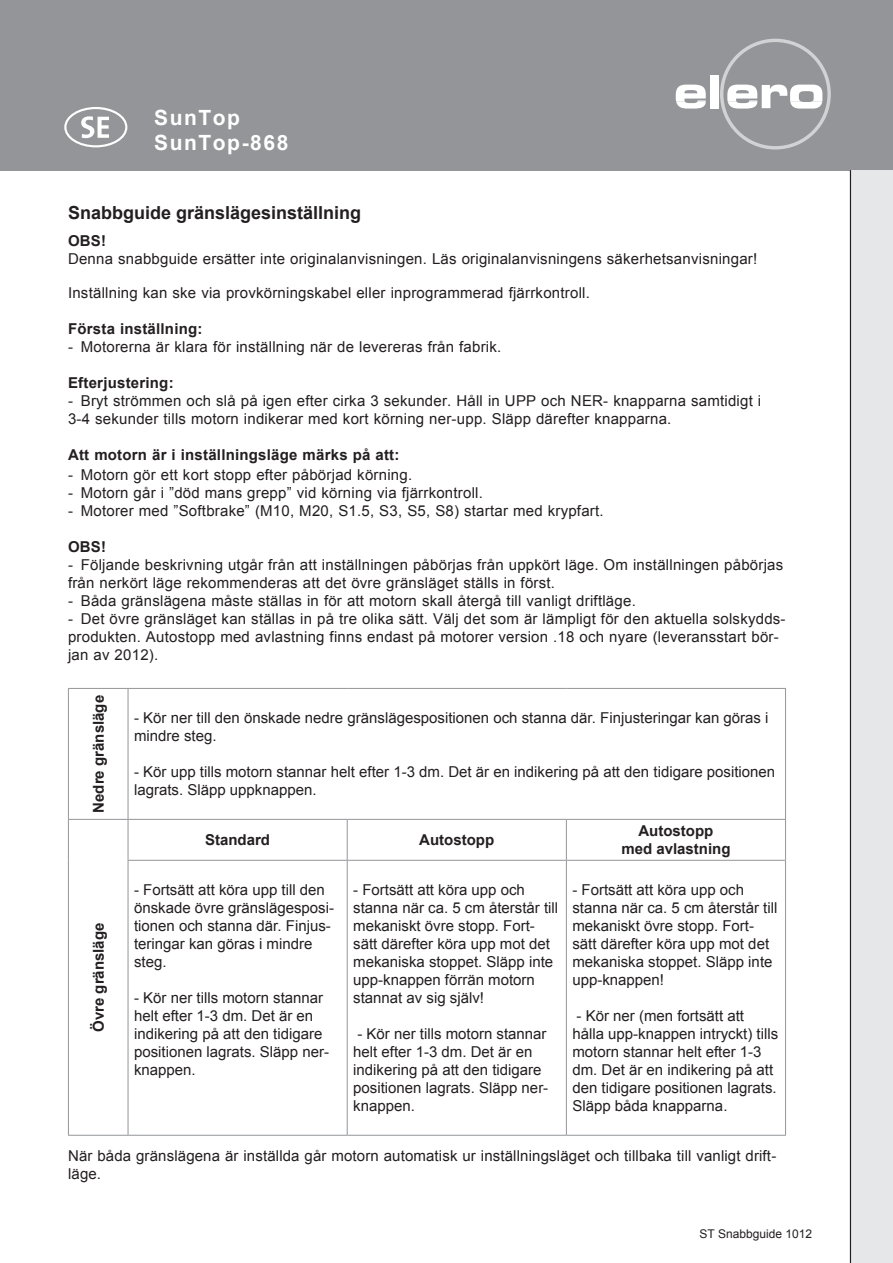
<style>
.page{position:relative;width:893px;height:1263px;background:#fff}
.page>*{position:absolute;margin:0;border:0;box-sizing:border-box;transform-origin:0 0}
.t1{font:700 21px "Arial";letter-spacing:.075em;color:#fff}
.t2{font:700 18px "Arial";color:#231f20}
.t3{font:15px/18px "Arial";letter-spacing:.01em;color:#231f20}
.t4{font:700 15px/18px "Arial";letter-spacing:.015em;color:#231f20;text-align:center}
.t5{font:12px "Arial";color:#231f20}
</style>
<div class="page">
<div style="left:0;top:0;width:893px;height:170px;background:#939598"></div>
<div style="left:850px;top:170px;width:43px;height:1093px;background:#e6e7e9"></div>
<svg style="left:676px;top:85px;width:30px;height:24px"></svg>
<div style="left:710px;top:75px;width:9px;height:33px;background:#fff"></div>
<svg style="left:727px;top:85px;width:95px;height:24px"></svg>
<div style="left:720px;top:39px;width:111px;height:111px;border:3px solid #d1d2d4;border-radius:50%"></div>
<hr style="left:68px;top:820px;width:1px;height:40px;background:#939598">
<hr style="left:128px;top:820px;width:1px;height:40px;background:#939598">
<hr style="left:347px;top:820px;width:1px;height:40px;background:#939598">
<hr style="left:566px;top:820px;width:1px;height:40px;background:#939598">
<hr style="left:785px;top:820px;width:1px;height:40px;background:#939598">
<hr style="left:68px;top:860px;width:1px;height:275px;background:#939598">
<hr style="left:128px;top:860px;width:219px;height:1px;background:#939598">
<hr style="left:128px;top:861px;width:1px;height:274px;background:#939598">
<hr style="left:347px;top:860px;width:219px;height:1px;background:#939598">
<hr style="left:347px;top:861px;width:1px;height:274px;background:#939598">
<hr style="left:566px;top:860px;width:220px;height:1px;background:#939598">
<hr style="left:566px;top:861px;width:1px;height:274px;background:#939598">
<hr style="left:785px;top:861px;width:1px;height:274px;background:#939598">
<hr style="left:68px;top:1135px;width:60px;height:1px;background:#939598">
<hr style="left:128px;top:1135px;width:219px;height:1px;background:#939598">
<hr style="left:347px;top:1135px;width:219px;height:1px;background:#939598">
<hr style="left:566px;top:1135px;width:220px;height:1px;background:#939598">
<hr style="left:68px;top:688px;width:60px;height:1px;background:#939598">
<hr style="left:68px;top:689px;width:1px;height:130px;background:#939598">
<hr style="left:128px;top:688px;width:219px;height:1px;background:#939598">
<hr style="left:128px;top:689px;width:1px;height:130px;background:#939598">
<hr style="left:347px;top:688px;width:219px;height:1px;background:#939598">
<hr style="left:566px;top:688px;width:220px;height:1px;background:#939598">
<hr style="left:785px;top:689px;width:1px;height:130px;background:#939598">
<hr style="left:68px;top:819px;width:60px;height:1px;background:#939598">
<hr style="left:128px;top:819px;width:219px;height:1px;background:#939598">
<hr style="left:347px;top:819px;width:219px;height:1px;background:#939598">
<hr style="left:566px;top:819px;width:220px;height:1px;background:#939598">
<svg style="left:81px;top:116px;width:28px;height:22px"></svg>
<div style="left:64px;top:107px;width:63px;height:40px;border:2px solid #fff;border-radius:50%"></div>
<hr style="left:850px;top:170px;width:1px;height:1093px;background:#231f20">
<p class="t1" style="left:154px;top:103px;width:88px">SunTop</p>
<p class="t1" style="left:154px;top:129px;width:136px">SunTop-868</p>
<p class="t2" style="left:68px;top:201px;width:295px">Snabbguide gränslägesinställning</p>
<p class="t4" style="left:68px;top:232px;width:40px">OBS!</p>
<p class="t3" style="left:68px;top:250px;width:691px">Denna snabbguide ersätter inte originalanvisningen. Läs originalanvisningens säkerhetsanvisningar!</p>
<p class="t3" style="left:68px;top:283px;width:523px">Inställning kan ske via provkörningskabel eller inprogrammerad fjärrkontroll.</p>
<p class="t4" style="left:68px;top:320px;width:136px">Första inställning:</p>
<p class="t3" style="left:68px;top:337px;width:435px">- Motorerna är klara för inställning när de levereras från fabrik.</p>
<p class="t4" style="left:68px;top:374px;width:107px">Efterjustering:</p>
<p class="t3" style="left:68px;top:391px;width:695px">- Bryt strömmen och slå på igen efter cirka 3 sekunder. Håll in UPP och NER- knapparna samtidigt i<br>3-4 sekunder tills motorn indikerar med kort körning ner-upp. Släpp därefter knapparna.</p>
<p class="t4" style="left:68px;top:446px;width:333px">Att motorn är i inställningsläge märks på att:</p>
<p class="t3" style="left:68px;top:466px;width:346px">- Motorn gör ett kort stopp efter påbörjad körning.</p>
<p class="t3" style="left:68px;top:484px;width:416px">- Motorn går i ”död mans grepp” vid körning via fjärrkontroll.</p>
<p class="t3" style="left:68px;top:502px;width:537px">- Motorer med ”Softbrake” (M10, M20, S1.5, S3, S5, S8) startar med krypfart.</p>
<p class="t4" style="left:68px;top:539px;width:40px">OBS!</p>
<p class="t3" style="left:68px;top:556px;width:717px">- Följande beskrivning utgår från att inställningen påbörjas från uppkört läge. Om inställningen påbörjas från nerkört läge rekommenderas att det övre gränsläget ställs in först.</p>
<p class="t3" style="left:68px;top:592px;width:569px">- Båda gränslägena måste ställas in för att motorn skall återgå till vanligt driftläge.</p>
<p class="t3" style="left:68px;top:610px;width:719px">- Det övre gränsläget kan ställas in på tre olika sätt. Välj det som är lämpligt för den aktuella solskydds&shy;produkten. Autostopp med avlastning finns endast på motorer version .18 och nyare (leveransstart bör&shy;jan av 2012).</p>
<p class="t4" style="left:90px;top:813px;width:119px;rotate:-90deg">Nedre gränsläge</p>
<p class="t3" style="left:134px;top:709px;width:636px">- Kör ner till den önskade nedre gränslägespositionen och stanna där. Finjusteringar kan göras i mindre steg.</p>
<p class="t3" style="left:134px;top:763px;width:643px">- Kör upp tills motorn stannar helt efter 1-3 dm. Det är en indikering på att den tidigare positionen lagrats. Släpp uppknappen.</p>
<p class="t4" style="left:205px;top:831px;width:67px">Standard</p>
<p class="t4" style="left:419px;top:831px;width:76px">Autostopp</p>
<p class="t4" style="left:621px;top:822px;width:111px">Autostopp med avlastning</p>
<p class="t3" style="left:134px;top:881px;width:202px">- Fortsätt att köra upp till den önskade övre gränslägesposi&shy;tionen och stanna där. Finjus&shy;teringar kan göras i mindre steg.</p>
<p class="t3" style="left:134px;top:989px;width:197px">- Kör ner tills motorn stannar helt efter 1-3 dm. Det är en indikering på att den tidigare positionen lagrats. Släpp ner&shy;knappen.</p>
<p class="t3" style="left:572px;top:881px;width:207px">- Fortsätt att köra upp och stanna när ca. 5 cm återstår till mekaniskt övre stopp. Fort&shy;sätt därefter köra upp mot det mekaniska stoppet. Släpp inte upp-knappen!</p>
<p class="t3" style="left:572px;top:1007px;width:207px">- Kör ner (men fortsätt att<br>hålla upp-knappen intryckt) tills motorn stannar helt efter 1-3 dm. Det är en indikering på att den tidigare positionen lagrats.<br>Släpp båda knapparna.</p>
<p class="t3" style="left:68px;top:1147px;width:710px">När båda gränslägena är inställda går motorn automatisk ur inställningsläget och tillbaka till vanligt drift&shy;läge.</p>
<p class="t3" style="left:353px;top:881px;width:207px">- Fortsätt att köra upp och stanna när ca. 5 cm återstår till mekaniskt övre stopp. Fort&shy;sätt därefter köra upp mot det mekaniska stoppet. Släpp inte upp-knappen förrän motorn stannat av sig själv!</p>
<p class="t3" style="left:353px;top:1025px;width:197px">- Kör ner tills motorn stannar helt efter 1-3 dm. Det är en indikering på att den tidigare positionen lagrats. Släpp ner&shy;knappen.</p>
<p class="t4" style="left:90px;top:1032px;width:111px;rotate:-90deg">Övre gränsläge</p>
<p class="t5" style="left:700px;top:1225px;width:114px">ST Snabbguide 1012</p>
</div>
